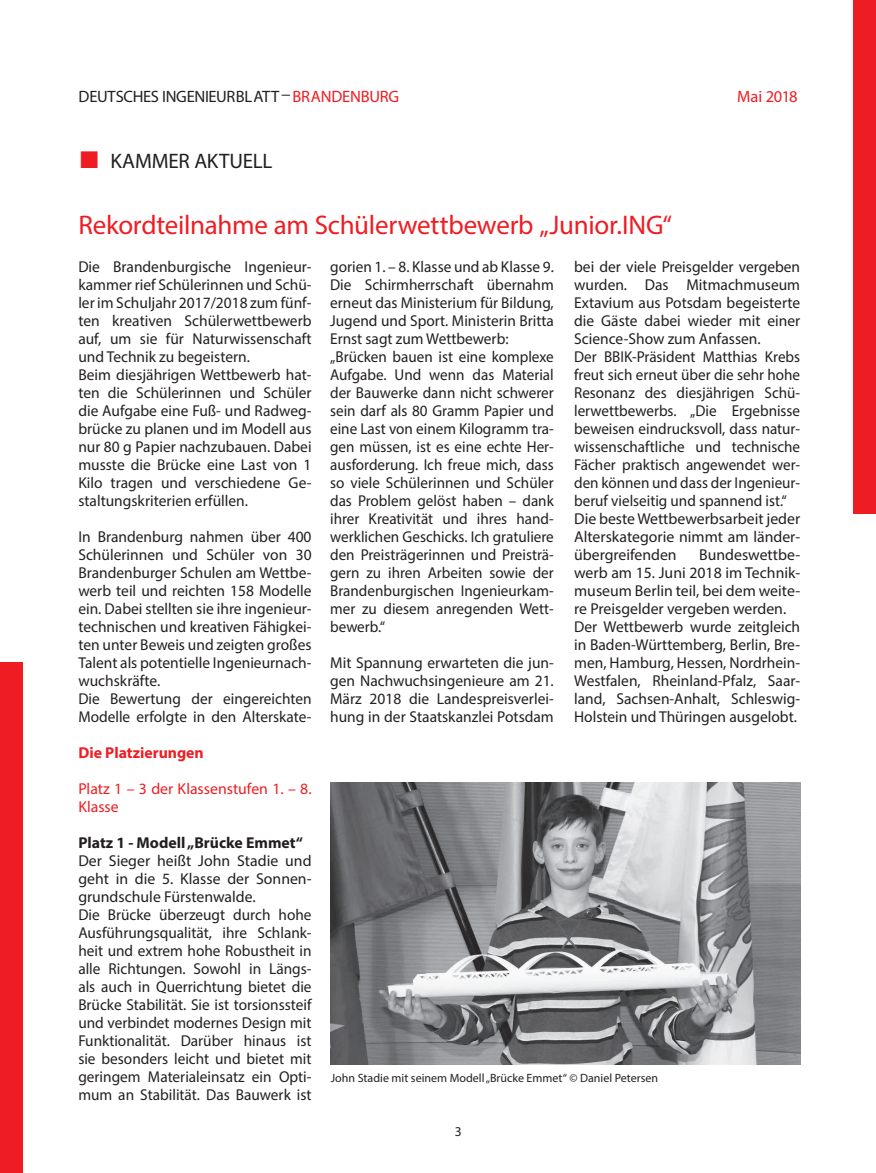
<style>
.page{position:relative;width:876px;height:1173px;background:#fff}
.page>*{position:absolute;margin:0;border:0;box-sizing:border-box;transform-origin:0 0}
.t1{font:27px "Myriad Pro";letter-spacing:-.01em;color:#ee1d23}
.t2{font:21px "Myriad Pro";letter-spacing:-.005em;color:#231f20}
.t3{font:16.5px "Myriad Pro";letter-spacing:-.015em;color:#231f20}
.t4{font:16.5px "Myriad Pro";letter-spacing:-.015em;color:#ee1d23}
.t5{font:15.75px/18px "Myriad Pro";color:#231f20}
.t6{font:15.75px/18px "Myriad Pro";color:#ee1d23}
.t7{font:700 15.75px "Myriad Pro";color:#231f20}
.t8{font:700 15.75px "Myriad Pro";color:#ee1d23}
.t9{font:13.5px "Myriad Pro";color:#231f20}
.t10{font:12px "Myriad Pro";color:#231f20}
.s1{color:#ee1d23}
.s2{font-family:"Arial";font-size:36px;color:#ee1d23}
</style>
<div class="page">
<div style="left:852px;top:0;width:23px;height:513px;background:#ee1d23"></div>
<div style="left:0;top:662px;width:23px;height:511px;background:#ee1d23"></div>
<img style="left:331px;top:782px;width:468px;height:283px">
<p class="t3" style="left:78px;top:86px;width:322px">DEUTSCHES INGENIEURBLATT <span class="s1">BRANDENBURG</span></p>
<p class="t4" style="left:737px;top:86px;width:62px">Mai 2018</p>
<h2 class="t2" style="left:78px;top:148px;width:195px"><span class="s2">■</span> KAMMER AKTUELL</h2>
<h1 class="t1" style="left:78px;top:208px;width:594px">Rekordteilnahme am Schülerwettbewerb „Junior.ING“</h1>
<p class="t5" style="left:78px;top:257px;width:235px">Die Brandenburgische Ingenieur&shy;kammer rief Schülerinnen und Schü&shy;ler im Schuljahr 2017/2018 zum fünf&shy;ten kreativen Schülerwettbewerb auf, um sie für Naturwissenschaft und Technik zu begeistern.<br>Beim diesjährigen Wettbewerb hat&shy;ten die Schülerinnen und Schüler die Aufgabe eine Fuß- und Radweg&shy;brücke zu planen und im Modell aus nur 80 g Papier nachzubauen. Dabei musste die Brücke eine Last von 1<br>Kilo tragen und verschiedene Ge&shy;staltungskriterien erfüllen.</p>
<p class="t5" style="left:78px;top:527px;width:235px">In Brandenburg nahmen über 400<br>Schülerinnen und Schüler von 30<br>Brandenburger Schulen am Wettbe&shy;werb teil und reichten 158 Modelle ein. Dabei stellten sie ihre ingenieur&shy;technischen und kreativen Fähigkei&shy;ten unter Beweis und zeigten großes Talent als potentielle Ingenieurnach&shy;wuchskräfte.<br>Die Bewertung der eingereichten Modelle erfolgte in den Alterskate-</p>
<p class="t5" style="left:574px;top:257px;width:227px">bei der viele Preisgelder vergeben wurden. Das Mitmachmuseum<br>Extavium aus Potsdam begeisterte die Gäste dabei wieder mit einer<br>Science-Show zum Anfassen.<br>Der BBIK-Präsident Matthias Krebs freut sich erneut über die sehr hohe<br>Resonanz des diesjährigen Schü&shy;lerwettbewerbs. „Die Ergebnisse beweisen eindrucksvoll, dass natur&shy;wissenschaftliche und technische<br>Fächer praktisch angewendet wer&shy;den können und dass der Ingenieur&shy;beruf vielseitig und spannend ist.“<br>Die beste Wettbewerbsarbeit jeder<br>Alterskategorie nimmt am länder&shy;übergreifenden</p>
<p class="t5" style="left:330px;top:257px;width:225px">gorien 1. – 8. Klasse und ab Klasse 9.<br>Die Schirmherrschaft übernahm erneut das Ministerium für Bildung,<br>Jugend und Sport. Ministerin Britta<br>Ernst sagt zum Wettbewerb: „Brücken bauen ist eine komplexe<br>Aufgabe. Und wenn das Material der Bauwerke dann nicht schwerer sein darf als 80 Gramm Papier und eine Last von einem Kilogramm tra&shy;gen müssen, ist es eine echte Her&shy;ausforderung. Ich freue mich, dass so viele Schülerinnen und Schüler das Problem gelöst haben – dank ihrer Kreativität und ihres hand&shy;werklichen Geschicks. Ich gratuliere den Preisträgerinnen und Preisträ&shy;gern zu ihren Arbeiten sowie der<br>Brandenburgischen Ingenieurkam&shy;mer zu diesem anregenden Wett&shy;bewerb.“</p>
<p class="t5" style="left:330px;top:653px;width:225px;text-align:justify">Mit Spannung erwarteten die jun&shy;gen Nachwuchsingenieure am 21.<br>März 2018 die Landespreisverlei&shy;hung in der Staatskanzlei Potsdam</p>
<p class="t5" style="left:574px;top:545px;width:227px;text-indent:125px">Bundeswettbe&shy;werb am 15. Juni 2018 im Technik&shy;museum Berlin teil, bei dem weite&shy;re Preisgelder vergeben werden.<br>Der Wettbewerb wurde zeitgleich in Baden-Württemberg, Berlin, Bre&shy;men, Hamburg, Hessen, Nordrhein-<br>Westfalen, Rheinland-Pfalz, Saar&shy;land, Sachsen-Anhalt, Schleswig-<br>Holstein und Thüringen ausgelobt.</p>
<p class="t8" style="left:78px;top:742px;width:127px">Die Platzierungen</p>
<p class="t6" style="left:78px;top:779px;width:235px">Platz 1 – 3 der Klassenstufen 1. – 8.<br>Klasse</p>
<p class="t7" style="left:78px;top:832px;width:226px">Platz 1 - Modell „Brücke Emmet“</p>
<p class="t5" style="left:78px;top:851px;width:235px">Der Sieger heißt John Stadie und geht in die 5. Klasse der Sonnen&shy;grundschule Fürstenwalde.<br>Die Brücke überzeugt durch hohe Ausführungsqualität, ihre Schlank&shy;heit und extrem hohe Robustheit in alle Richtungen. Sowohl in Längs&shy;als auch in Querrichtung bietet die Brücke Stabilität. Sie ist torsionssteif und verbindet modernes Design mit Funktionalität. Darüber hinaus ist sie besonders leicht und bietet mit geringem Materialeinsatz ein Opti&shy;mum an Stabilität. Das Bauwerk ist</p>
<p class="t10" style="left:331px;top:1070px;width:329px">John Stadie mit seinem Modell „Brücke Emmet“ © Daniel Petersen</p>
<p class="t9" style="left:455px;top:1123px;width:8px">3</p>
</div>
